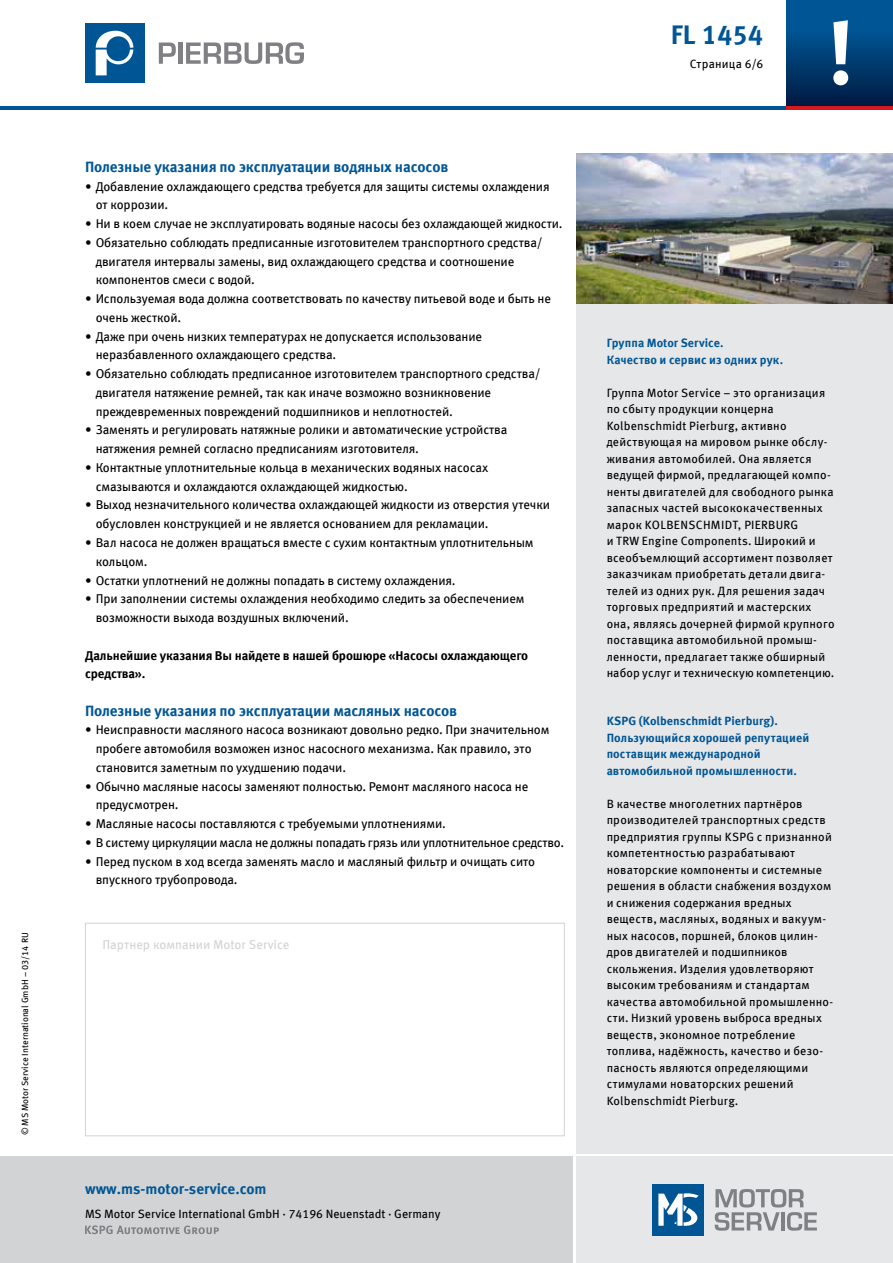
<style>
.page{position:relative;width:893px;height:1263px;background:#fff}
.page>*{position:absolute;margin:0;border:0;box-sizing:border-box;transform-origin:0 0}
.t1{font:700 27px "Meta OFC";color:#005695}
.t2{font:700 15px "Meta OFC";letter-spacing:-.01em;color:#005695}
.t3{font:12.75px/18.8px "Meta OFC";letter-spacing:-.01em;color:#000}
.t4{font:700 12.75px/18.8px "Meta OFC";letter-spacing:-.01em;color:#000}
.t5{font:12.75px "Meta OFC";color:#d1d3d4}
.t6{font:12px/16.5px "Meta OFC";letter-spacing:.02em;color:#000}
.t7{font:700 12px/16.5px "Meta OFC";letter-spacing:.005em;color:#005695}
.t8{font:12px "Meta OFC";color:#000}
.t9{font:9px "Meta OFC";color:#000}
</style>
<div class="page">
<div style="left:576px;top:1157px;width:317px;height:106px;background:#e6e7e8"></div>
<div style="left:0;top:1157px;width:573px;height:106px;background:#d1d3d4"></div>
<div style="left:652px;top:1184px;width:51px;height:51px;background:#005695"></div>
<svg style="left:658px;top:1193px;width:41px;height:33px"></svg>
<svg style="left:715px;top:1189px;width:102px;height:42px"></svg>
<div style="left:576px;top:298px;width:317px;height:855px;background:#e6e7e8"></div>
<div style="left:787px;top:0;width:106px;height:106px;background:linear-gradient(to bottom,#0063a6,#001e48)"></div>
<svg style="left:833px;top:20px;width:15px;height:65px"></svg>
<hr style="left:0;top:106px;width:787px;height:4px;background:#005695">
<hr style="left:787px;top:106px;width:106px;height:4px;background:#d71920">
<div style="left:85px;top:23px;width:60px;height:60px;background:#005695"></div>
<svg style="left:96px;top:31px;width:37px;height:44px"></svg>
<svg style="left:159px;top:42px;width:17px;height:22px"></svg>
<hr style="left:179px;top:42px;width:4px;height:22px;background:#807f83">
<svg style="left:186px;top:42px;width:118px;height:22px"></svg>
<div style="left:85px;top:923px;width:480px;height:213px;border:1px solid #d1d3d4"></div>
<svg style="left:85px;top:1225px;width:134px;height:9px"></svg>
<img style="left:576px;top:153px;width:317px;height:150px">
<p class="t2" style="left:85px;top:157px;width:365px">Полезные указания по эксплуатации водяных насосов</p>
<p class="t3" style="left:96px;top:177px;width:455px;text-indent:-11px">• Добавление охлаждающего средства требуется для защиты системы охлаждения от коррозии.</p>
<p class="t3" style="left:85px;top:214px;width:479px">• Ни в коем случае не эксплуатировать водяные насосы без охлаждающей жидкости.</p>
<p class="t3" style="left:96px;top:233px;width:449px;text-indent:-11px">• Обязательно соблюдать предписанные изготовителем транспортного средства/ двигателя интервалы замены, вид охлаждающего средства и соотношение компонентов смеси с водой.</p>
<p class="t3" style="left:96px;top:289px;width:457px;text-indent:-11px">• Используемая вода должна соответствовать по качеству питьевой воде и быть не очень жесткой.</p>
<p class="t3" style="left:96px;top:327px;width:388px;text-indent:-11px">• Даже при очень низких температурах не допускается использование неразбавленного охлаждающего средства.</p>
<p class="t3" style="left:96px;top:364px;width:447px;text-indent:-11px">• Обязательно соблюдать предписанное изготовителем транспортного средства/ двигателя натяжение ремней, так как иначе возможно возникновение преждевременных повреждений подшипников и неплотностей.</p>
<p class="t3" style="left:96px;top:421px;width:413px;text-indent:-11px">• Заменять и регулировать натяжные ролики и автоматические устройства натяжения ремней согласно предписаниям изготовителя.</p>
<p class="t3" style="left:96px;top:458px;width:394px;text-indent:-11px">• Контактные уплотнительные кольца в механических водяных насосах смазываются и охлаждаются охлаждающей жидкостью.</p>
<p class="t3" style="left:96px;top:496px;width:456px;text-indent:-11px">• Выход незначительного количества охлаждающей жидкости из отверстия утечки обусловлен конструкцией и не является основанием для рекламации.</p>
<p class="t3" style="left:96px;top:533px;width:439px;text-indent:-11px">• Вал насоса не должен вращаться вместе с сухим контактным уплотнительным кольцом.</p>
<p class="t3" style="left:85px;top:571px;width:372px">• Остатки уплотнений не должны попадать в систему охлаждения.</p>
<p class="t3" style="left:96px;top:589px;width:430px;text-indent:-11px">• При заполнении системы охлаждения необходимо следить за обеспечением возможности выхода воздушных включений.</p>
<p class="t4" style="left:85px;top:646px;width:444px">Дальнейшие указания Вы найдете в нашей брошюре «Насосы охлаждающего средства».</p>
<p class="t2" style="left:85px;top:701px;width:374px">Полезные указания по эксплуатации масляных насосов</p>
<p class="t3" style="left:96px;top:721px;width:455px;text-indent:-11px">• Неисправности масляного насоса возникают довольно редко. При значительном пробеге автомобиля возможен износ насосного механизма. Как правило, это становится заметным по ухудшению подачи.</p>
<p class="t3" style="left:96px;top:777px;width:434px;text-indent:-11px">• Обычно масляные насосы заменяют полностью. Ремонт масляного насоса не предусмотрен.</p>
<p class="t3" style="left:85px;top:814px;width:362px">• Масляные насосы поставляются с требуемыми уплотнениями.</p>
<p class="t3" style="left:85px;top:833px;width:481px">• В систему циркуляции масла не должны попадать грязь или уплотнительное средство.</p>
<p class="t3" style="left:96px;top:852px;width:441px;text-indent:-11px">• Перед пуском в ход всегда заменять масло и масляный фильтр и очищать сито впускного трубопровода.</p>
<p class="t9" style="left:19px;top:1135px;width:204px;rotate:-90deg">© MS Motor Service International GmbH – 03/14 RU</p>
<p class="t5" style="left:102px;top:937px;width:188px">Партнер компании Motor Service</p>
<p class="t2" style="left:85px;top:1179px;width:183px">www.ms-motor-service.com</p>
<p class="t8" style="left:85px;top:1206px;width:357px">MS Motor Service International GmbH · 74196 Neuenstadt · Germany</p>
<h1 class="t1" style="left:671px;top:17px;width:94px">FL 1454</h1>
<p class="t6" style="left:690px;top:56px;width:75px">Страница 6/6</p>
<p class="t7" style="left:607px;top:335px;width:178px">Группа Motor Service.<br>Качество и сервис из одних рук.</p>
<p class="t6" style="left:607px;top:385px;width:229px">Группа Motor Service – это организация по сбыту продукции концерна Kolbenschmidt Pierburg, активно действующая на мировом рынке обслу&shy;живания автомобилей. Она является ведущей фирмой, предлагающей компо&shy;ненты двигателей для свободного рынка запасных частей высококачественных марок KOLBENSCHMIDT, PIERBURG<br>и TRW Engine Components. Широкий и всеобъемлющий ассортимент позволяет заказчикам приобретать детали двига&shy;телей из одних рук. Для решения задач торговых предприятий и мастерских она, являясь дочерней фирмой крупного поставщика автомобильной промыш&shy;ленности, предлагает также обширный набор услуг и техническую компетенцию.</p>
<p class="t7" style="left:607px;top:713px;width:204px">KSPG (Kolbenschmidt Pierburg).<br>Пользующийся хорошей репутацией поставщик международной автомобильной промышленности.</p>
<p class="t6" style="left:607px;top:795px;width:228px">В качестве многолетних партнёров производителей транспортных средств предприятия группы KSPG с признанной компетентностью разрабатывают новаторские компоненты и системные решения в области снабжения воздухом и снижения содержания вредных веществ, масляных, водяных и вакуум&shy;ных насосов, поршней, блоков цилин&shy;дров двигателей и подшипников скольжeния. Изделия удовлетворяют высоким требованиям и стандартам качества автомобильной промышленно&shy;сти. Низкий уровень выброса вредных веществ, экономное потребление топлива, надёжность, качество и безо&shy;пасность являются определяющими стимулами новаторских решений Kolbenschmidt Pierburg.</p>
</div>
